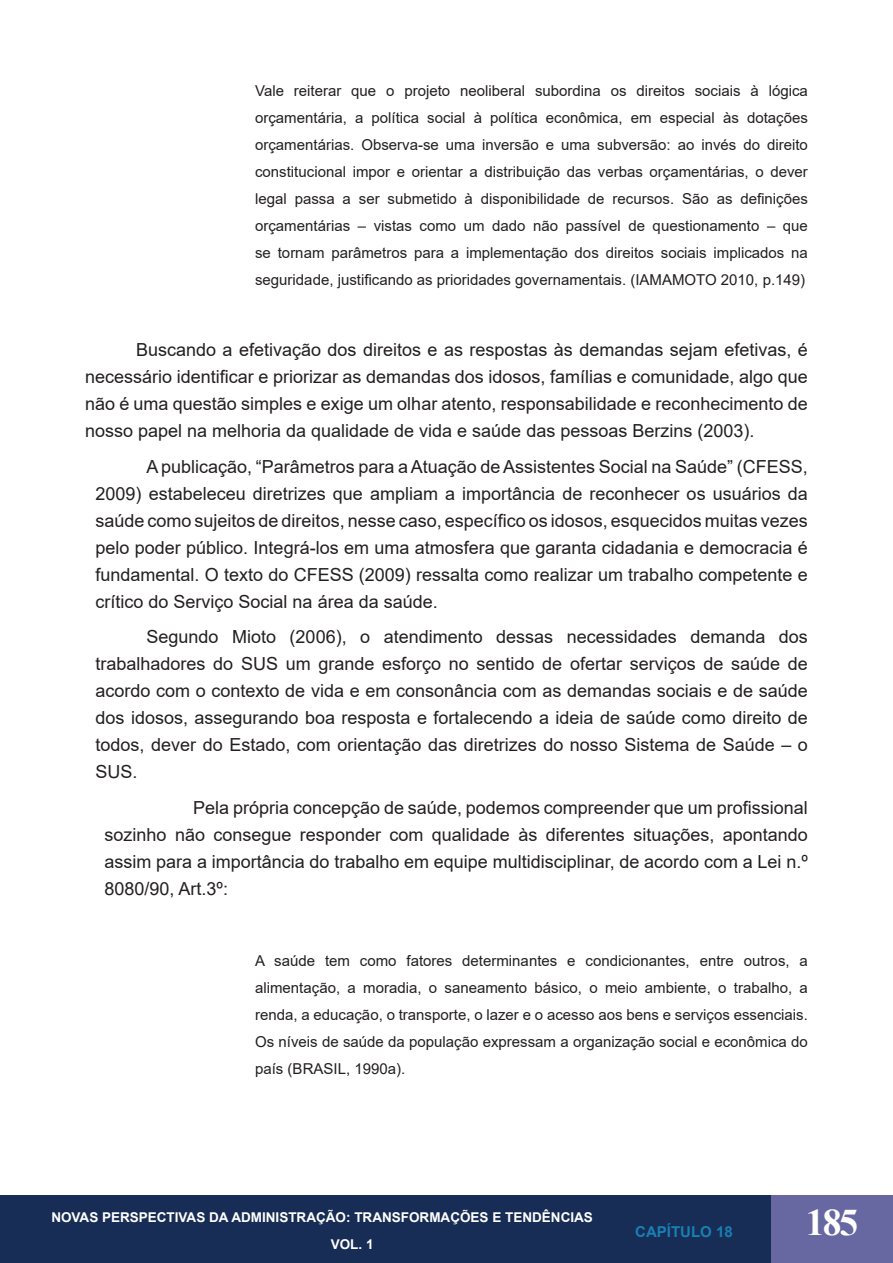
<style>
.page{position:relative;width:893px;height:1263px;background:#fff}
.page>*{position:absolute;margin:0;border:0;box-sizing:border-box;transform-origin:0 0}
.t1{font:700 37.5px "Times New Roman";color:#fff}
.t2{font:18px/27px "Arial";color:#231f20;text-align:justify}
.t3{font:15px/27px "Arial";color:#231f20;text-align:justify}
.t4{font:700 15px "Arial";color:#1780b4}
.t5{font:700 13.5px/27px "Arial";color:#fff}
</style>
<div class="page">
<div style="left:0;top:1196px;width:893px;height:67px;background:#172d55"></div>
<hr style="left:0;top:1196px;width:1px;height:67px;background:#6768a2">
<div style="left:771px;top:1196px;width:122px;height:67px;background:#6768a2"></div>
<p class="t3" style="left:255px;top:77px;width:554px">Vale reiterar que o projeto neoliberal subordina os direitos sociais à lógica orçamentária, a política social à política econômica, em especial às dotações orçamentárias. Observa-se uma inversão e uma subversão: ao invés do direito constitucional impor e orientar a distribuição das verbas orçamentárias, o dever legal passa a ser submetido à disponibilidade de recursos. São as definições orçamentárias – vistas como um dado não passível de questionamento – que se tornam parâmetros para a implementação dos direitos sociais implicados na seguridade, justificando as prioridades governamentais. (IAMAMOTO 2010, p.149)</p>
<p class="t2" style="left:85px;top:336px;width:724px;text-indent:51px">Buscando a efetivação dos direitos e as respostas às demandas sejam efetivas, é necessário identificar e priorizar as demandas dos idosos, famílias e comunidade, algo que não é uma questão simples e exige um olhar atento, responsabilidade e reconhecimento de nosso papel na melhoria da qualidade de vida e saúde das pessoas Berzins (2003).</p>
<p class="t2" style="left:96px;top:453px;width:714px;text-indent:51px">A publicação, “Parâmetros para a Atuação de Assistentes Social na Saúde” (CFESS, 2009) estabeleceu diretrizes que ampliam a importância de reconhecer os usuários da saúde como sujeitos de direitos, nesse caso, específico os idosos, esquecidos muitas vezes pelo poder público. Integrá-los em uma atmosfera que garanta cidadania e democracia é fundamental. O texto do CFESS (2009) ressalta como realizar um trabalho competente e crítico do Serviço Social na área da saúde.</p>
<p class="t2" style="left:96px;top:623px;width:714px;text-indent:51px">Segundo Mioto (2006), o atendimento dessas necessidades demanda dos trabalhadores do SUS um grande esforço no sentido de ofertar serviços de saúde de acordo com o contexto de vida e em consonância com as demandas sociais e de saúde dos idosos, assegurando boa resposta e fortalecendo a ideia de saúde como direito de todos, dever do Estado, com orientação das diretrizes do nosso Sistema de Saúde – o SUS.</p>
<p class="t2" style="left:105px;top:794px;width:705px;text-indent:88px">Pela própria concepção de saúde, podemos compreender que um profissional sozinho não consegue responder com qualidade às diferentes situações, apontando assim para a importância do trabalho em equipe multidisciplinar, de acordo com a Lei n.º 8080/90, Art.3º:</p>
<p class="t3" style="left:255px;top:947px;width:554px">A saúde tem como fatores determinantes e condicionantes, entre outros, a alimentação, a moradia, o saneamento básico, o meio ambiente, o trabalho, a renda, a educação, o transporte, o lazer e o acesso aos bens e serviços essenciais.<br>Os níveis de saúde da população expressam a organização social e econômica do país (BRASIL, 1990a).</p>
<p class="t5" style="left:331px;top:1204px;width:264px;text-indent:-279px">NOVAS PERSPECTIVAS DA ADMINISTRAÇÃO: TRANSFORMAÇÕES E TENDÊNCIAS<br>VOL. 1</p>
<p class="t4" style="left:635px;top:1221px;width:99px">CAPÍTULO 18</p>
<h1 class="t1" style="left:806px;top:1195px;width:54px">185</h1>
</div>
